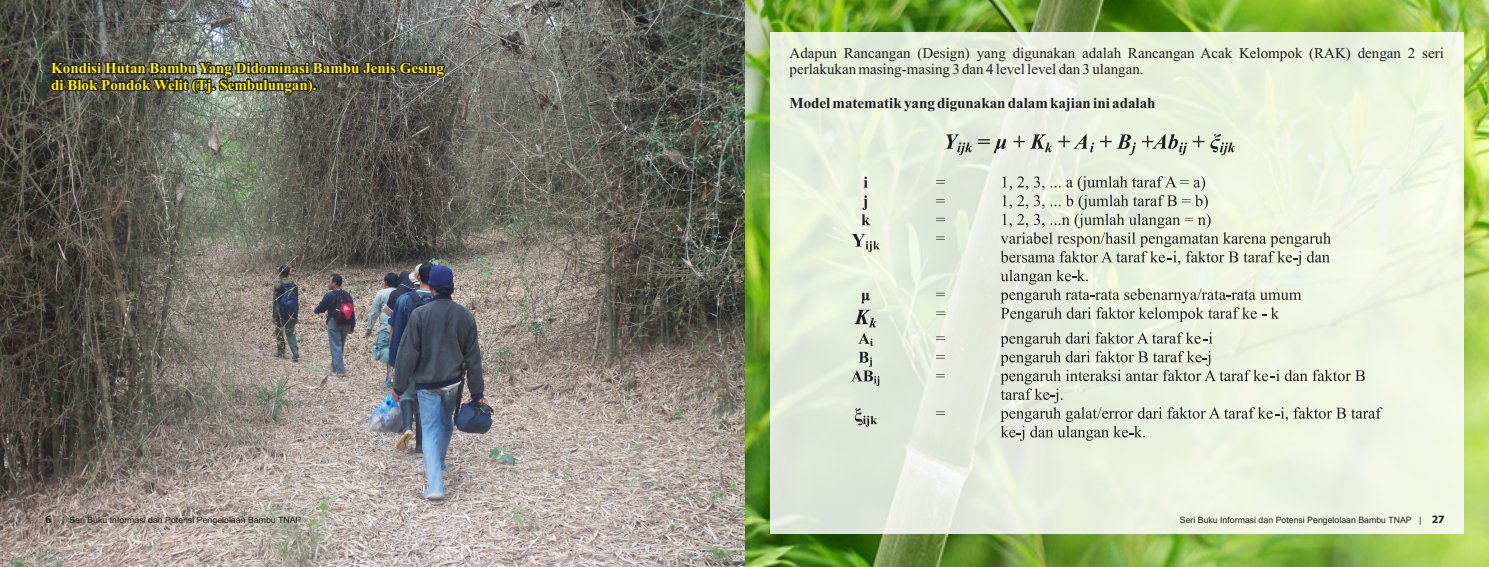
<style>
.page{position:relative;width:1489px;height:567px;background:#fff}
.page>*{position:absolute;margin:0;border:0;box-sizing:border-box;transform-origin:0 0}
.t1{font:15px/16.6px "Times New Roman";color:#231f20}
.t2{font:700 15px/16.6px "Times New Roman";color:#fff200}
.t3{font:700 15px "Times New Roman";color:#231f20}
.t4{font:8.75px "Arial";color:#231f20}
.s1{font-family:"Tahoma";font-weight:700;font-size:10px}
</style>
<div class="page">
<img style="left:744px;top:0;width:744px;height:567px">
<div style="left:770px;top:33px;width:693px;height:501px;background:#fff;opacity:.85"></div>
<svg style="left:945px;top:134px;width:27px;height:21px"></svg>
<svg style="left:978px;top:139px;width:28px;height:14px"></svg>
<svg style="left:1013px;top:134px;width:39px;height:18px"></svg>
<svg style="left:1058px;top:134px;width:77px;height:21px;background:#ccd1c4"></svg>
<svg style="left:1141px;top:134px;width:45px;height:21px"></svg>
<svg style="left:1192px;top:136px;width:12px;height:11px"></svg>
<svg style="left:1210px;top:134px;width:24px;height:21px"></svg>
<svg style="left:863px;top:177px;width:4px;height:11px"></svg>
<svg style="left:936px;top:180px;width:8px;height:4px"></svg>
<svg style="left:936px;top:199px;width:8px;height:4px"></svg>
<svg style="left:861px;top:195px;width:9px;height:30px"></svg>
<svg style="left:936px;top:218px;width:8px;height:3px"></svg>
<svg style="left:851px;top:234px;width:28px;height:18px"></svg>
<svg style="left:936px;top:237px;width:8px;height:3px"></svg>
<svg style="left:861px;top:293px;width:8px;height:11px"></svg>
<svg style="left:936px;top:293px;width:8px;height:3px"></svg>
<svg style="left:936px;top:312px;width:8px;height:3px"></svg>
<svg style="left:1000px;top:176px;width:330px;height:146px;background:#d6dbcb"></svg>
<svg style="left:854px;top:310px;width:22px;height:36px"></svg>
<svg style="left:936px;top:336px;width:8px;height:4px"></svg>
<svg style="left:936px;top:355px;width:8px;height:4px"></svg>
<svg style="left:851px;top:352px;width:28px;height:34px"></svg>
<svg style="left:936px;top:374px;width:8px;height:4px"></svg>
<svg style="left:854px;top:408px;width:23px;height:19px"></svg>
<svg style="left:936px;top:411px;width:8px;height:4px"></svg>
<svg style="left:1000px;top:332px;width:382px;height:109px;background:#d8ddce"></svg>
<img style="left:0;top:0;width:744px;height:567px">
<p class="t2" style="left:51px;top:61px;width:394px">Kondisi Hutan Bambu Yang Didominasi Bambu Jenis Gesing di Blok Pondok Welit (Tj. Sembulungan).</p>
<p class="t1" style="left:789px;top:46px;width:656px">Adapun Rancangan (Design) yang digunakan adalah Rancangan Acak Kelompok (RAK) dengan 2 seri perlakukan masing-masing 3 dan 4 level level dan 3 ulangan.</p>
<p class="t3" style="left:789px;top:97px;width:367px">Model matematik yang digunakan dalam kajian ini adalah</p>
<p class="t4" style="left:45px;top:516px;width:258px"><span class="s1">6</span> | Seri Buku Informasi dan Potensi Pengelolaan Bambu TNAP</p>
<p class="t4" style="left:1179px;top:516px;width:266px">Seri Buku Informasi dan Potensi Pengelolaan Bambu TNAP | <span class="s1">27</span></p>
</div>
